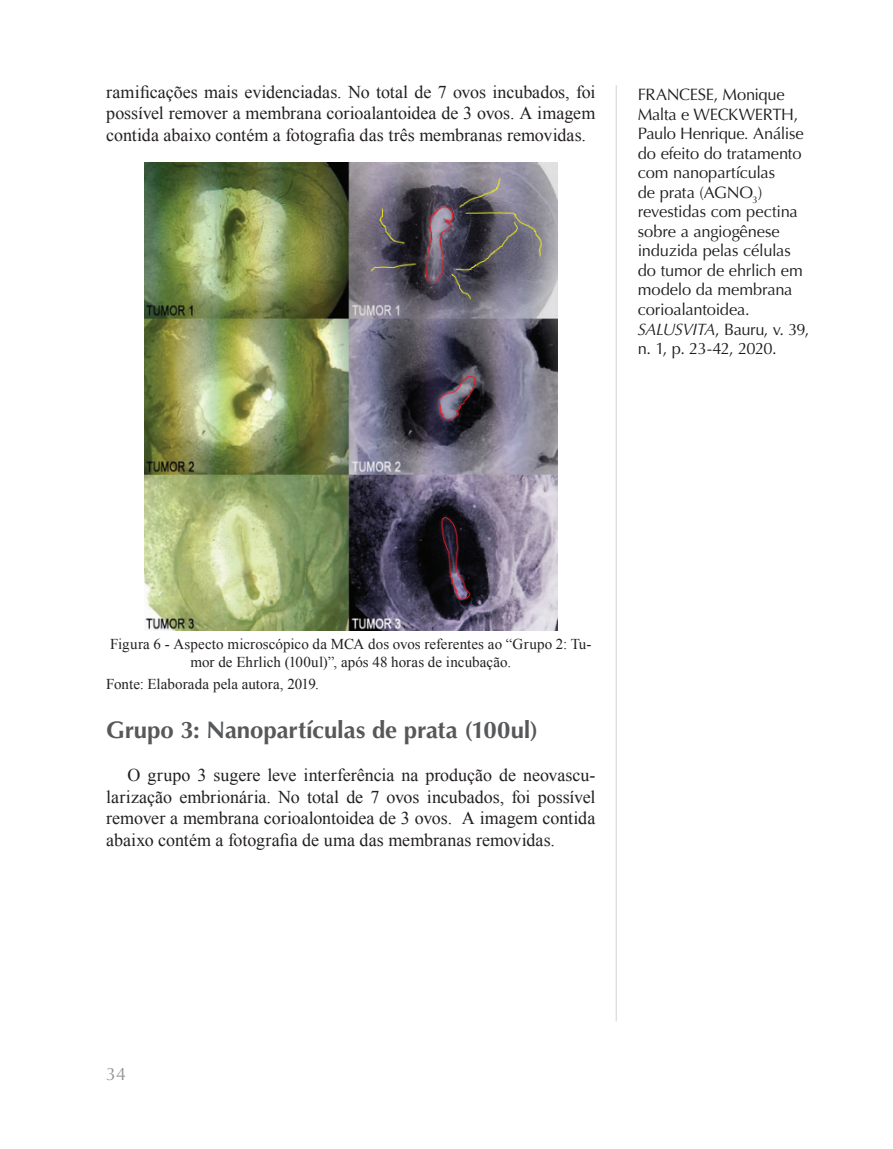
<style>
.page{position:relative;width:893px;height:1149px;background:#fff}
.page>*{position:absolute;margin:0;border:0;box-sizing:border-box;transform-origin:0 0}
.t1{font:700 24px "Optima";letter-spacing:-.005em;color:#57585a}
.t2{font:18px/21.6px "Times New Roman";color:#231f20;text-align:justify}
.t3{font:18px "Optima";color:#939598}
.t4{font:16.5px/19.5px "Optima";letter-spacing:-.015em;color:#201d1e}
.t5{font:15px/18px "Times New Roman";letter-spacing:.005em;color:#231f20;text-align:center}
.s1{font-style:italic}
</style>
<div class="page">
<hr style="left:616px;top:85px;width:1px;height:935px;background:#d1d2d4">
<img style="left:144px;top:162px;width:414px;height:468px">
<p class="t2" style="left:106px;top:80px;width:490px">ramificações mais evidenciadas. No total de 7 ovos incubados, foi possível remover a membrana corioalantoidea de 3 ovos. A imagem contida abaixo contém a fotografia das três membranas removidas.</p>
<p class="t4" style="left:638px;top:85px;width:173px">FRANCESE, Monique<br>Malta e WECKWERTH,<br>Paulo Henrique<span class="s1">.</span> Análise do efeito do tratamento com nanopartículas<br>de prata (AGNO<sub>3</sub>) revestidas com pectina sobre a angiogênese induzida pelas células do tumor de ehrlich em modelo da membrana corioalantoidea.<br><span class="s1">SALUSVITA</span>, Bauru, v. 39, n. 1, p. 23-42, 2020.</p>
<p class="t5" style="left:110px;top:634px;width:483px">Figura 6 - Aspecto microscópico da MCA dos ovos referentes ao “Grupo 2: Tu&shy;mor de Ehrlich (100ul)”, após 48 horas de incubação.</p>
<p class="t5" style="left:106px;top:674px;width:214px">Fonte: Elaborada pela autora, 2019.</p>
<h1 class="t1" style="left:106px;top:715px;width:433px">Grupo 3: Nanopartículas de prata (100ul)</h1>
<p class="t2" style="left:106px;top:763px;width:491px;text-indent:21px">o grupo 3 sugere leve interferência na produção de neovascu&shy;larização embrionária. No total de 7 ovos incubados, foi possível remover a membrana corioalontoidea de 3 ovos. A imagem contida abaixo contém a fotografia de uma das membranas removidas.</p>
<p class="t3" style="left:106px;top:1063px;width:22px">34</p>
</div>
